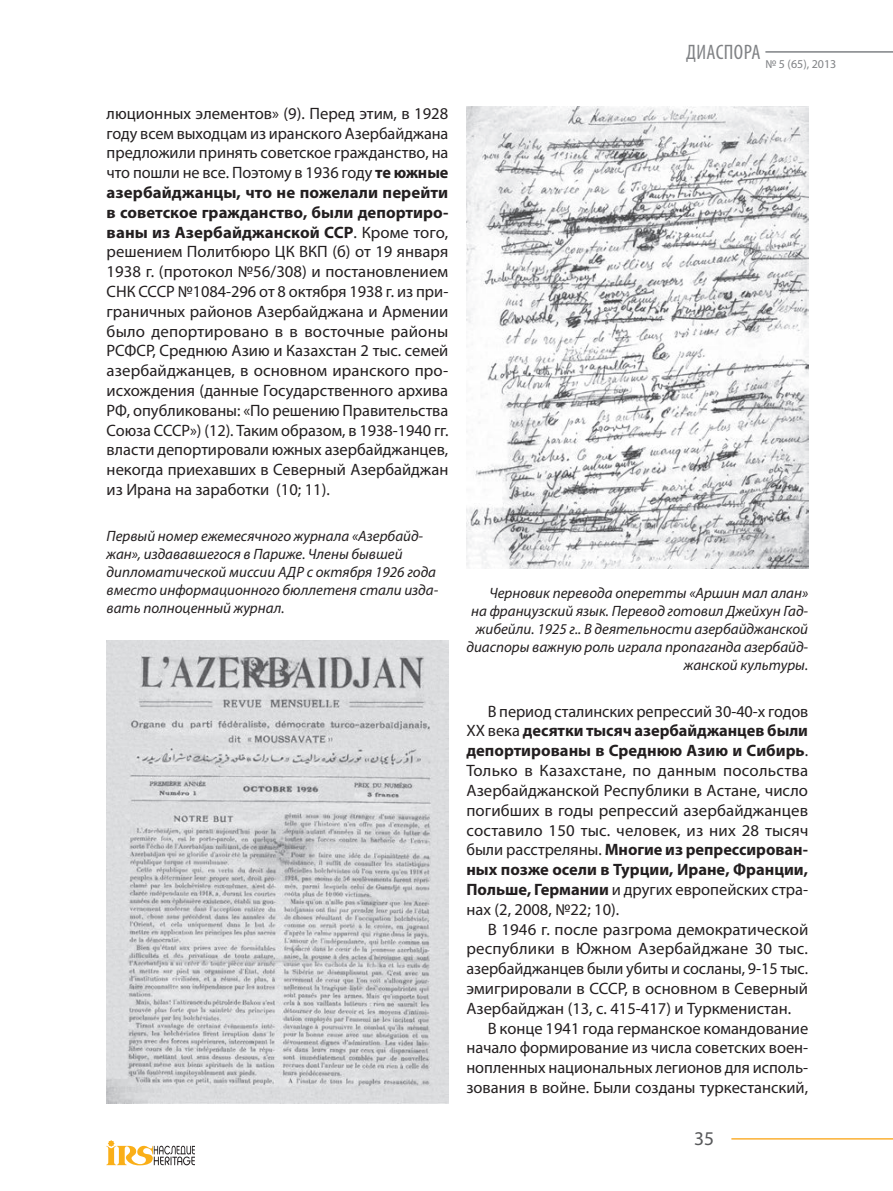
<style>
.page{position:relative;width:893px;height:1191px;background:#fff}
.page>*{position:absolute;margin:0;border:0;box-sizing:border-box;transform-origin:0 0}
.t1{font:condensed 21px "Myriad Pro";letter-spacing:.015em;color:#808285}
.t2{font:19.5px "Myriad Pro";color:#57585a}
.t3{font:16.5px/19.8px "Myriad Pro";color:#231f20;text-align:justify}
.t4{font:italic 15px/18px "Myriad Pro";color:#231f20}
.t5{font:12px "Myriad Pro";color:#808285}
.s1{font-weight:700}
</style>
<div class="page">
<svg style="left:106px;top:1140px;width:89px;height:25px"></svg>
<hr style="left:765px;top:51px;width:128px;height:2px;background:#808285">
<hr style="left:731px;top:1138px;width:162px;height:1px;background:#fbb033">
<img style="left:107px;top:640px;width:341px;height:463px">
<img style="left:466px;top:106px;width:342px;height:462px">
<p class="t3" style="left:107px;top:103px;width:343px">люционных элементов» (9). Перед этим, в 1928 году всем выходцам из иранского Азербайджана предложили принять советское гражданство, на что пошли не все. Поэтому в 1936 году <span class="s1">те южные азербайджанцы, что не пожелали перейти в советское гражданство, были депортиро&shy;ваны из Азербайджанской ССР</span>. Кроме того, решением Политбюро ЦК ВКП (б) от 19 января 1938 г. (протокол №56/308) и постановлением СНК СССР №1084-296 от 8 октября 1938 г. из при&shy;граничных районов Азербайджана и Армении было депортировано в в восточные районы РСФСР, Среднюю Азию и Казахстан 2 тыс. семей азербайджанцев, в основном иранского про&shy;исхождения (данные Государственного архива РФ, опубликованы: «По решению Правительства Союза СССР») (12). Таким образом, в 1938-1940 гг. власти депортировали южных азербайджанцев, некогда приехавших в Северный Азербайджан из Ирана на заработки (10; 11).</p>
<p class="t4" style="left:107px;top:526px;width:333px">Первый номер ежемесячного журнала «Азербайд&shy;жан», издававшегося в Париже. Члены бывшей дипломатической миссии АДР с октября 1926 года вместо информационного бюллетеня стали изда&shy;вать полноценный журнал.</p>
<p class="t1" style="left:686px;top:39px;width:76px">ДИАСПОРА</p>
<p class="t5" style="left:765px;top:56px;width:73px">№ 5 (65), 2013</p>
<p class="t4" style="left:466px;top:584px;width:343px;text-align:right">Черновик перевода оперетты «Аршин мал алан»<br>на французский язык. Перевод готовил Джейхун Гад&shy;жибейли. 1925 г.. В деятельности азербайджанской диаспоры важную роль играла пропаганда азербайд&shy;жанской культуры.</p>
<p class="t3" style="left:466px;top:701px;width:343px;text-indent:21px">В период сталинских репрессий 30-40-х годов ХХ века <span class="s1">десятки тысяч азербайджанцев были депортированы в Среднюю Азию и Сибирь</span>.<br>Только в Казахстане, по данным посольства Азербайджанской Республики в Астане, число погибших в годы репрессий азербайджанцев составило 150 тыс. человек, из них 28 тысяч были расстреляны. <span class="s1">Многие из репрессирован&shy;ных позже осели в Турции, Иране, Франции, Польше, Германии</span> и других европейских стра&shy;нах (2, 2008, №22; 10).</p>
<p class="t3" style="left:466px;top:919px;width:343px;text-indent:21px">В 1946 г. после разгрома демократической республики в Южном Азербайджане 30 тыс. азербайджанцев были убиты и сосланы, 9-15 тыс. эмигрировали в СССР, в основном в Северный Азербайджан (13, с. 415-417) и Туркменистан.</p>
<p class="t3" style="left:466px;top:1018px;width:343px;text-indent:21px">В конце 1941 года германское командование начало формирование из числа советских воен&shy;нопленных национальных легионов для исполь&shy;зования в войне. Были созданы туркестанский,</p>
<p class="t2" style="left:694px;top:1126px;width:22px">35</p>
</div>
